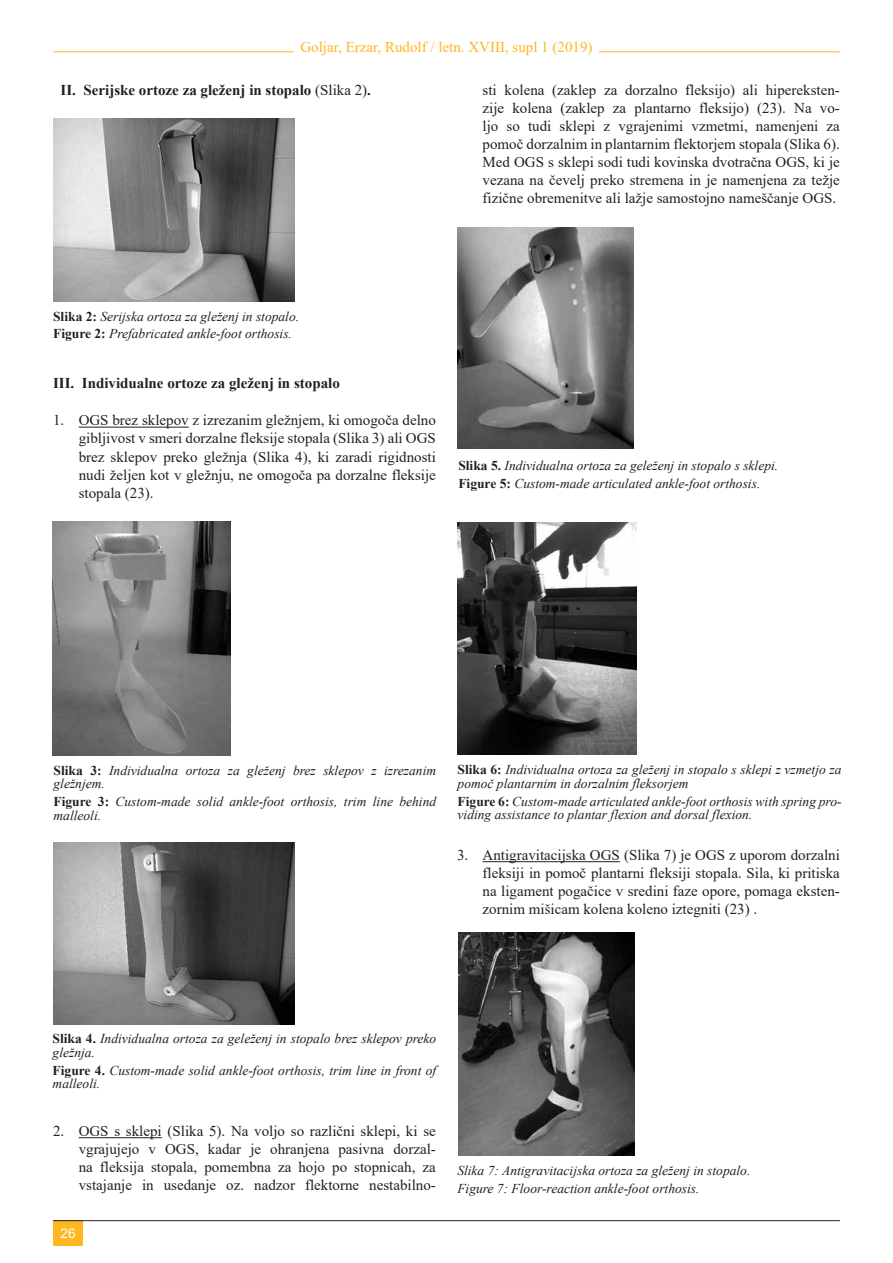
<style>
.page{position:relative;width:893px;height:1263px;background:#fff}
.page>*{position:absolute;margin:0;border:0;box-sizing:border-box;transform-origin:0 0}
.t1{font:15px/18px "Times New Roman";color:#231f20;text-align:justify}
.body_tekst{font:700 15px "Times New Roman";color:#231f20}
.t2{font:15px "Times New Roman";color:#ffb620}
.naslov_tabele_slike{font:italic 13.5px/13.5px "Times New Roman";color:#231f20}
.t3{font:13.5px "Arial";color:#fff}
.s1{font-weight:400}
.s2{font-weight:700;font-style:normal}
</style>
<div class="page">
<hr style="left:79px;top:427px;width:110px;height:1px;background:#231f20">
<hr style="left:79px;top:1137px;width:83px;height:1px;background:#231f20">
<hr style="left:483px;top:861px;width:137px;height:1px;background:#231f20">
<img style="left:53px;top:118px;width:241px;height:183px">
<img style="left:53px;top:522px;width:178px;height:234px">
<img style="left:53px;top:843px;width:241px;height:181px">
<img style="left:458px;top:227px;width:175px;height:221px">
<img style="left:458px;top:522px;width:178px;height:232px">
<img style="left:459px;top:933px;width:175px;height:223px">
<hr style="left:53px;top:52px;width:787px;height:1px;background:#ffb620">
<div style="left:294px;top:34px;width:304px;height:23px;background:#fff"></div>
<div style="left:53px;top:1220px;width:30px;height:26px;background:#ffb620"></div>
<hr style="left:53px;top:1220px;width:787px;height:1px;background:#231f20">
<p class="t2" style="left:300px;top:37px;width:294px">Goljar, Erzar, Rudolf / letn. XVIII, supl 1 (2019)</p>
<p class="body_tekst" style="left:61px;top:80px;width:312px">II. Serijske ortoze za gleženj in stopalo <span class="s1">(Slika 2)</span>.</p>
<p class="t1" style="left:483px;top:81px;width:359px">sti kolena (zaklep za dorzalno fleksijo) ali hipereksten&shy;zije kolena (zaklep za plantarno fleksijo) (23). Na vo&shy;ljo so tudi sklepi z vgrajenimi vzmetmi, namenjeni za pomoč dorzalnim in plantarnim flektorjem stopala (Slika 6).<br>Med OGS s sklepi sodi tudi kovinska dvotračna OGS, ki je vezana na čevelj preko stremena in je namenjena za težje fizične obremenitve ali lažje samostojno nameščanje OGS.</p>
<p class="naslov_tabele_slike" style="left:53px;top:309px;width:248px"><span class="s2">Slika 2:</span> Serijska ortoza za gleženj in stopalo.</p>
<p class="naslov_tabele_slike" style="left:53px;top:327px;width:240px"><span class="s2">Figure 2:</span> Prefabricated ankle-foot orthosis.</p>
<p class="body_tekst" style="left:53px;top:372px;width:288px">III. Individualne ortoze za gleženj in stopalo</p>
<p class="t1" style="left:79px;top:411px;width:359px;text-indent:-26px">1. OGS brez sklepov z izrezanim gležnjem, ki omogoča delno gibljivost v smeri dorzalne fleksije stopala (Slika 3) ali OGS brez sklepov preko gležnja (Slika 4), ki zaradi rigidnosti nudi željen kot v gležnju, ne omogoča pa dorzalne fleksije stopala (23).</p>
<p class="naslov_tabele_slike" style="left:458px;top:458px;width:321px"><span class="s2">Slika 5.</span> Individualna ortoza za geleženj in stopalo s sklepi.</p>
<p class="naslov_tabele_slike" style="left:458px;top:476px;width:303px"><span class="s2">Figure 5:</span> Custom-made articulated ankle-foot orthosis.</p>
<p class="naslov_tabele_slike" style="left:54px;top:763px;width:384px"><span class="s2">Slika 3:</span> Individualna ortoza za gleženj brez sklepov z izrezanim gležnjem.</p>
<p class="naslov_tabele_slike" style="left:54px;top:794px;width:384px"><span class="s2">Figure 3:</span> Custom-made solid ankle-foot orthosis, trim line behind malleoli.</p>
<p class="naslov_tabele_slike" style="left:458px;top:763px;width:385px"><span class="s2">Slika 6:</span> Individualna ortoza za gleženj in stopalo s sklepi z vzmetjo za pomoč plantarnim in dorzalnim fleksorjem</p>
<p class="naslov_tabele_slike" style="left:458px;top:794px;width:385px"><span class="s2">Figure 6:</span> Custom-made articulated ankle-foot orthosis with spring pro&shy;viding assistance to plantar flexion and dorsal flexion.</p>
<p class="t1" style="left:483px;top:845px;width:359px;text-indent:-26px">3. Antigravitacijska OGS (Slika 7) je OGS z uporom dorzalni fleksiji in pomoč plantarni fleksiji stopala. Sila, ki pritiska na ligament pogačice v sredini faze opore, pomaga eksten&shy;zornim mišicam kolena koleno iztegniti (23) .</p>
<p class="naslov_tabele_slike" style="left:53px;top:1032px;width:385px"><span class="s2">Slika 4.</span> Individualna ortoza za geleženj in stopalo brez sklepov preko gležnja.</p>
<p class="naslov_tabele_slike" style="left:53px;top:1063px;width:385px"><span class="s2">Figure 4.</span> Custom-made solid ankle-foot orthosis, trim line in front of malleoli.</p>
<p class="t1" style="left:79px;top:1121px;width:359px;text-indent:-26px">2. OGS s sklepi (Slika 5). Na voljo so različni sklepi, ki se vgrajujejo v OGS, kadar je ohranjena pasivna dorzal&shy;na fleksija stopala, pomembna za hojo po stopnicah, za vstajanje in usedanje oz. nadzor flektorne nestabilno-</p>
<p class="t3" style="left:61px;top:1224px;width:17px">26</p>
<p class="naslov_tabele_slike" style="left:457px;top:1163px;width:295px">Slika 7: Antigravitacijska ortoza za gleženj in stopalo.</p>
<p class="naslov_tabele_slike" style="left:457px;top:1181px;width:244px">Figure 7: Floor-reaction ankle-foot orthosis.</p>
</div>
